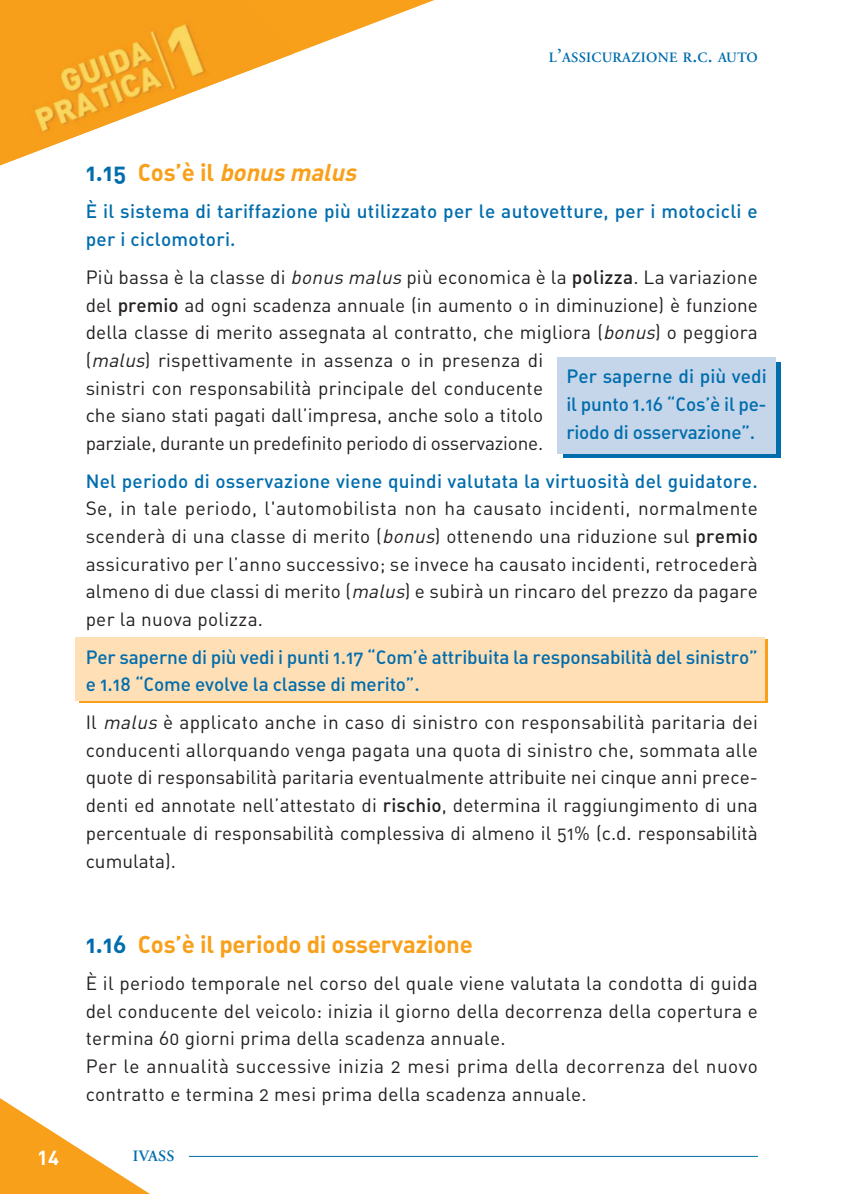
<style>
.page{position:relative;width:844px;height:1194px;background:#fff}
.page>*{position:absolute;margin:0;border:0;box-sizing:border-box;transform-origin:0 0}
.t1{font:24px "DIN Bold Alternate";letter-spacing:-.01em;color:#f9a01b}
.t2{font:italic 24px "DIN Bold Alternate";color:#f9a01b}
.t3{font:20px "DIN Bold";color:#fff}
.t4{font:19px/27.6px "DIN Regular Alternate";letter-spacing:.01em;color:#231f20}
.t5{font:19px/27.6px "DIN Medium Alternate";letter-spacing:.015em;color:#006dad}
.t6{font:19px/27.6px "DIN Medium Alternate";letter-spacing:-.01em;color:#006dad}
.t7{font:600 15.8px "Adobe Garamond";letter-spacing:.02em;color:#006dad}
.t8{font:600 14.2px "Adobe Garamond";letter-spacing:.02em;color:#006dad}
.s1{font-size:19px}
.s2{font-style:normal;color:#006dad}
.s3{font-style:normal}
.s4{font-style:italic}
.s5{font-family:"DIN Medium Alternate"}
.s6{color:#006dad}
</style>
<div class="page">
<svg style="left:0;top:1098px;width:193px;height:95px"></svg>
<hr style="left:189px;top:1155px;width:568px;height:1px;background:#006dad">
<svg style="left:323px;top:0;width:112px;height:43px"></svg>
<img style="left:0;top:0;width:323px;height:166px">
<div style="left:80px;top:639px;width:688px;height:64px;background:linear-gradient(to right,#f9a01b,#f9a01b)"></div>
<div style="left:75px;top:637px;width:690px;height:63px;background:#ffdfb6"></div>
<div style="left:563px;top:362px;width:217px;height:95px;background:#006dad"></div>
<div style="left:557px;top:357px;width:219px;height:97px;background:#c5d6ea"></div>
<p class="t8" style="left:548px;top:52px;width:210px">L<span class="s1">’</span>ASSICURAZIONE R<span class="s1">.</span>C<span class="s1">.</span> AUTO</p>
<p class="t3" style="left:37px;top:1145px;width:23px">14</p>
<p class="t2" style="left:86px;top:163px;width:276px"><span class="s2">1.15</span> <span class="s3">Cos’è il</span> bonus malus</p>
<p class="t5" style="left:86px;top:199px;width:673px">È il sistema di tariffazione più utilizzato per le autovetture, per i motocicli e per i ciclomotori.</p>
<p class="t4" style="left:86px;top:265px;width:673px">Più bassa è la classe di <span class="s4">bonus malus</span>più economica è la <span class="s5">polizza</span>. La variazione del <span class="s5">premio</span> ad ogni scadenza annuale (in aumento o in diminuzione) è funzione della classe di merito assegnata al contratto, che migliora (<span class="s4">bonus</span>) o peggiora (<span class="s4">malus</span>) rispettivamente in assenza o in presenza di<br>sinistri con responsabilità principale del conducente<br>che siano stati pagati dall’impresa, anche solo a titolo<br>parziale, durante un predefinito periodo di osservazione.</p>
<p class="t5" style="left:86px;top:469px;width:673px">Nel periodo di osservazione viene quindi valutata la virtuosità del guidatore.</p>
<p class="t4" style="left:86px;top:496px;width:673px;text-align:justify">Se, in tale periodo, l'automobilista non ha causato incidenti, normalmente scenderà di una classe di merito (<span class="s4">bonus</span>) ottenendo una riduzione sul <span class="s5">premio </span>assicurativo per l’anno successivo; se invece ha causato incidenti, retrocederà almeno di due classi di merito (<span class="s4">malus</span>) e subirà un rincaro del prezzo da pagare per la nuova polizza.</p>
<p class="t6" style="left:86px;top:645px;width:673px">Per saperne di più vedi i punti 1.17 “Com’è attribuita la responsabilità del sinistro” e 1.18 “Come evolve la classe di merito”.</p>
<p class="t4" style="left:86px;top:710px;width:673px;text-align:justify">Il <span class="s4">malus</span> è applicato anche in caso di sinistro con responsabilità paritaria dei conducenti allorquando venga pagata una quota di sinistro che, sommata alle quote di responsabilità paritaria eventualmente attribuite nei cinque anni prece&shy;denti ed annotate nell’attestato di <span class="s5">rischio</span>, determina il raggiungimento di una percentuale di responsabilità complessiva di almeno il 51% (c.d. responsabilità cumulata).</p>
<p class="t5" style="left:566px;top:364px;width:202px;text-align:justify">Per saperne di più vedi il punto 1.16 “Cos’è il pe&shy;riodo di osservazione”.</p>
<p class="t1" style="left:86px;top:935px;width:388px"><span class="s6">1.16</span> Cos’è il periodo di osservazione</p>
<p class="t4" style="left:86px;top:971px;width:673px">È il periodo temporale nel corso del quale viene valutata la condotta di guida del conducente del veicolo: inizia il giorno della decorrenza della copertura e termina 60 giorni prima della scadenza annuale.<br>Per le annualità successive inizia 2 mesi prima della decorrenza del nuovo contratto e termina 2 mesi prima della scadenza annuale.</p>
<p class="t7" style="left:133px;top:1149px;width:43px">IVASS</p>
</div>
